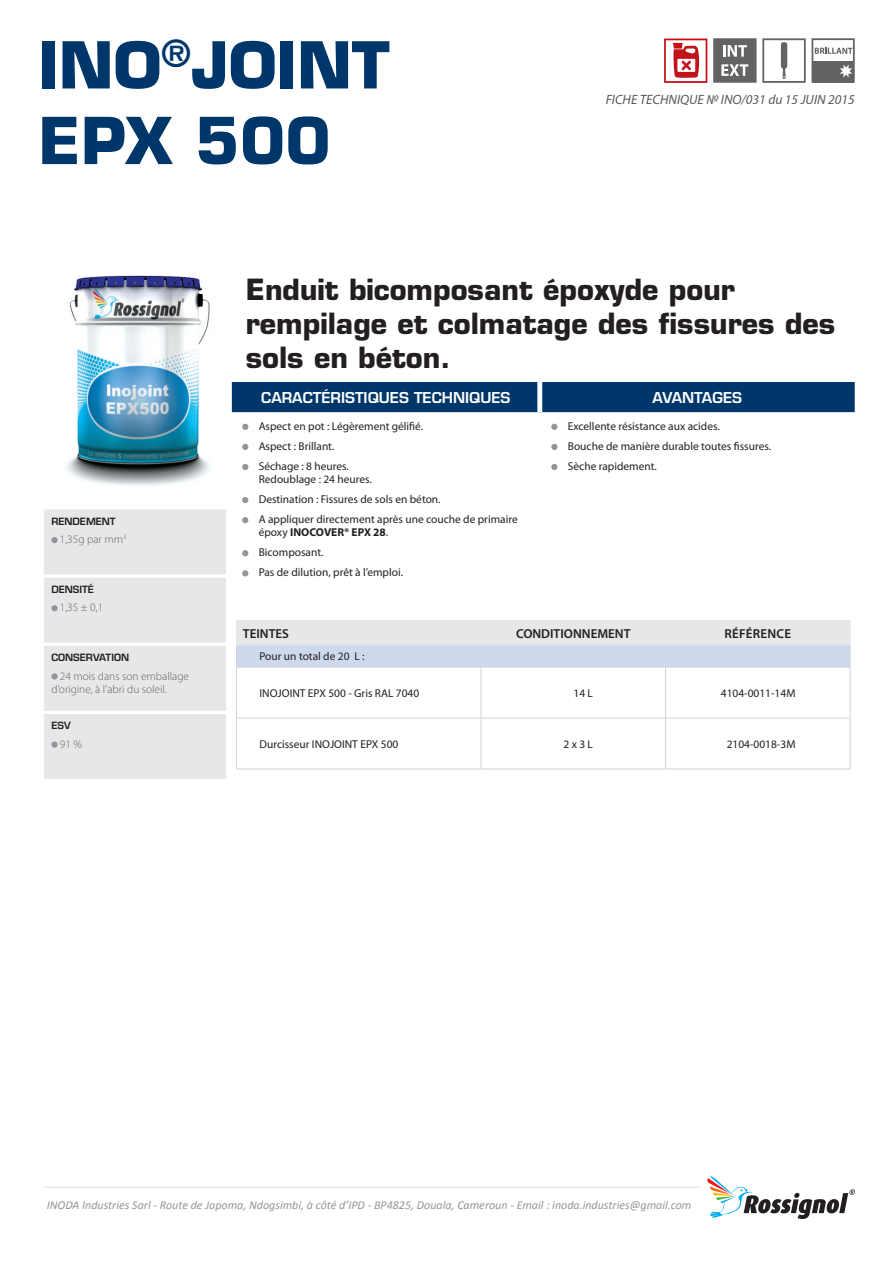
<style>
.page{position:relative;width:893px;height:1263px;background:#fff}
.page>*{position:absolute;margin:0;border:0;box-sizing:border-box;transform-origin:0 0}
.t1{font:700 63px/75.6px "Eurostile";color:#00376b}
.t2{font:700 28.5px/34.2px "Eurostile";color:#231f20}
.t3{font:600 14.7px "Eurostile";color:#fff}
.N__de_fiche{font:italic 13.5px "Myriad Pro";color:#57585a}
.t4{font:600 13.05px "Myriad Pro";color:#231f20}
.t5{font:600 13.05px "Myriad Pro";letter-spacing:.02em;color:#231f20}
.t6{font:italic 12px "Calibri";color:#939598}
.Align_refs_tabs_refs{font:11.4px/20.1px "Myriad Pro";color:#231f20}
.t7{font:300 11.4px/13.6px "Myriad Pro";color:#636366}
.Align_refs_tabs_cond{font:11.4px "Myriad Pro";color:#231f20}
.t8{font:600 9.75px "Eurostile";color:#231f20}
.s1{font-weight:700}
</style>
<div class="page">
<svg style="left:707px;top:1176px;width:148px;height:43px"></svg>
<hr style="left:44px;top:1186px;width:656px;height:2px;background:#e6e7e9">
<div style="left:232px;top:382px;width:623px;height:30px;background:#00376b"></div>
<div style="left:537px;top:382px;width:5px;height:30px;background:#fff"></div>
<div style="left:44px;top:509px;width:182px;height:270px;background:#e6e7e9"></div>
<hr style="left:41px;top:574px;width:188px;height:4px;background:#fff">
<hr style="left:41px;top:643px;width:188px;height:3px;background:#fff">
<hr style="left:41px;top:711px;width:188px;height:3px;background:#fff">
<img style="left:66px;top:275px;width:144px;height:211px">
<div style="left:51px;top:537px;width:7px;height:6px;background:#939598;border-radius:50%"></div>
<div style="left:51px;top:605px;width:7px;height:6px;background:#939598;border-radius:50%"></div>
<div style="left:51px;top:673px;width:7px;height:6px;background:#939598;border-radius:50%"></div>
<div style="left:51px;top:741px;width:7px;height:7px;background:#939598;border-radius:50%"></div>
<svg style="left:242px;top:424px;width:6px;height:6px"></svg>
<svg style="left:242px;top:444px;width:6px;height:6px"></svg>
<svg style="left:242px;top:464px;width:6px;height:6px"></svg>
<svg style="left:242px;top:497px;width:6px;height:6px"></svg>
<svg style="left:242px;top:517px;width:6px;height:6px"></svg>
<svg style="left:242px;top:550px;width:6px;height:6px"></svg>
<svg style="left:242px;top:570px;width:6px;height:6px"></svg>
<svg style="left:551px;top:424px;width:6px;height:6px"></svg>
<svg style="left:551px;top:444px;width:6px;height:6px"></svg>
<svg style="left:551px;top:464px;width:6px;height:6px"></svg>
<svg style="left:236px;top:620px;width:615px;height:149px"></svg>
<hr style="left:236px;top:667px;width:245px;height:1px;background:#d1d2d4">
<hr style="left:236px;top:667px;width:1px;height:51px;background:#d1d2d4">
<hr style="left:481px;top:667px;width:184px;height:1px;background:#d1d2d4">
<hr style="left:481px;top:667px;width:1px;height:51px;background:#d1d2d4">
<hr style="left:665px;top:667px;width:185px;height:1px;background:#d1d2d4">
<hr style="left:665px;top:667px;width:1px;height:51px;background:#d1d2d4">
<hr style="left:850px;top:667px;width:1px;height:51px;background:#d1d2d4">
<hr style="left:236px;top:718px;width:245px;height:1px;background:#d1d2d4">
<hr style="left:236px;top:718px;width:1px;height:50px;background:#d1d2d4">
<hr style="left:481px;top:718px;width:184px;height:1px;background:#d1d2d4">
<hr style="left:481px;top:718px;width:1px;height:50px;background:#d1d2d4">
<hr style="left:665px;top:718px;width:185px;height:1px;background:#d1d2d4">
<hr style="left:665px;top:718px;width:1px;height:50px;background:#d1d2d4">
<hr style="left:850px;top:718px;width:1px;height:50px;background:#d1d2d4">
<hr style="left:236px;top:768px;width:245px;height:1px;background:#d1d2d4">
<hr style="left:481px;top:768px;width:184px;height:1px;background:#d1d2d4">
<hr style="left:665px;top:768px;width:185px;height:1px;background:#d1d2d4">
<svg style="left:812px;top:38px;width:43px;height:45px"></svg>
<svg style="left:664px;top:39px;width:43px;height:44px"></svg>
<svg style="left:713px;top:38px;width:93px;height:45px"></svg>
<p class="t1" style="left:38px;top:27px;width:353px">INO<sup>®</sup>JOINT<br>EPX 500</p>
<p class="N__de_fiche" style="left:606px;top:91px;width:251px">FICHE TECHNIQUE № INO/031 du 15 JUIN 2015</p>
<p class="t8" style="left:51px;top:515px;width:66px">RENDEMENT</p>
<p class="t7" style="left:60px;top:533px;width:68px">1,35g par mm<sup>3</sup></p>
<p class="t8" style="left:51px;top:583px;width:44px">DENSITÉ</p>
<p class="t7" style="left:60px;top:601px;width:45px">1,35 ± 0,1</p>
<p class="t8" style="left:51px;top:651px;width:79px">CONSERVATION</p>
<p class="t7" style="left:51px;top:669px;width:139px;text-indent:8px">24 mois dans son emballage d’origine, à l’abri du soleil.</p>
<p class="t8" style="left:51px;top:720px;width:21px">ESV</p>
<p class="t7" style="left:60px;top:737px;width:24px">91 %</p>
<p class="t2" style="left:246px;top:272px;width:591px">Enduit bicomposant époxyde pour rempilage et colmatage des fissures des sols en béton.</p>
<p class="t3" style="left:261px;top:388px;width:251px">CARACTÉRISTIQUES TECHNIQUES</p>
<p class="t3" style="left:653px;top:388px;width:91px">AVANTAGES</p>
<p class="Align_refs_tabs_refs" style="left:259px;top:416px;width:166px">Aspect en pot : Légèrement gélifié.<br>Aspect : Brillant.<br>Séchage : 8 heures.</p>
<p class="Align_refs_tabs_refs" style="left:259px;top:469px;width:260px">Redoublage : 24 heures.<br>Destination : Fissures de sols en béton.<br>A appliquer directement après une couche de primaire</p>
<p class="Align_refs_tabs_refs" style="left:259px;top:522px;width:146px">époxy <span class="s1">INOCOVER® EPX 28</span>.<br>Bicomposant.<br>Pas de dilution, prêt à l’emploi.</p>
<p class="Align_refs_tabs_refs" style="left:568px;top:416px;width:205px">Excellente résistance aux acides.<br>Bouche de manière durable toutes fissures.<br>Sèche rapidement.</p>
<p class="t4" style="left:243px;top:626px;width:48px">TEINTES</p>
<p class="t4" style="left:516px;top:626px;width:116px">CONDITIONNEMENT</p>
<p class="t5" style="left:724px;top:626px;width:68px">RÉFÉRENCE</p>
<p class="Align_refs_tabs_refs" style="left:260px;top:646px;width:107px">Pour un total de 20 L :</p>
<p class="Align_refs_tabs_refs" style="left:260px;top:683px;width:161px">INOJOINT EPX 500 - Gris RAL 7040</p>
<p class="Align_refs_tabs_cond" style="left:573px;top:686px;width:21px">14 L</p>
<p class="Align_refs_tabs_refs" style="left:721px;top:683px;width:76px">4104-0011-14M</p>
<p class="Align_refs_tabs_refs" style="left:260px;top:734px;width:140px">Durcisseur INOJOINT EPX 500</p>
<p class="Align_refs_tabs_cond" style="left:563px;top:737px;width:31px">2 x 3 L</p>
<p class="Align_refs_tabs_refs" style="left:727px;top:734px;width:70px">2104-0018-3M</p>
<p class="t6" style="left:47px;top:1197px;width:646px">INODA Industries Sarl - Route de Japoma, Ndogsimbi, à côté d’IPD - BP4825, Douala, Cameroun - Email : inoda.industries@gmail.com</p>
</div>
